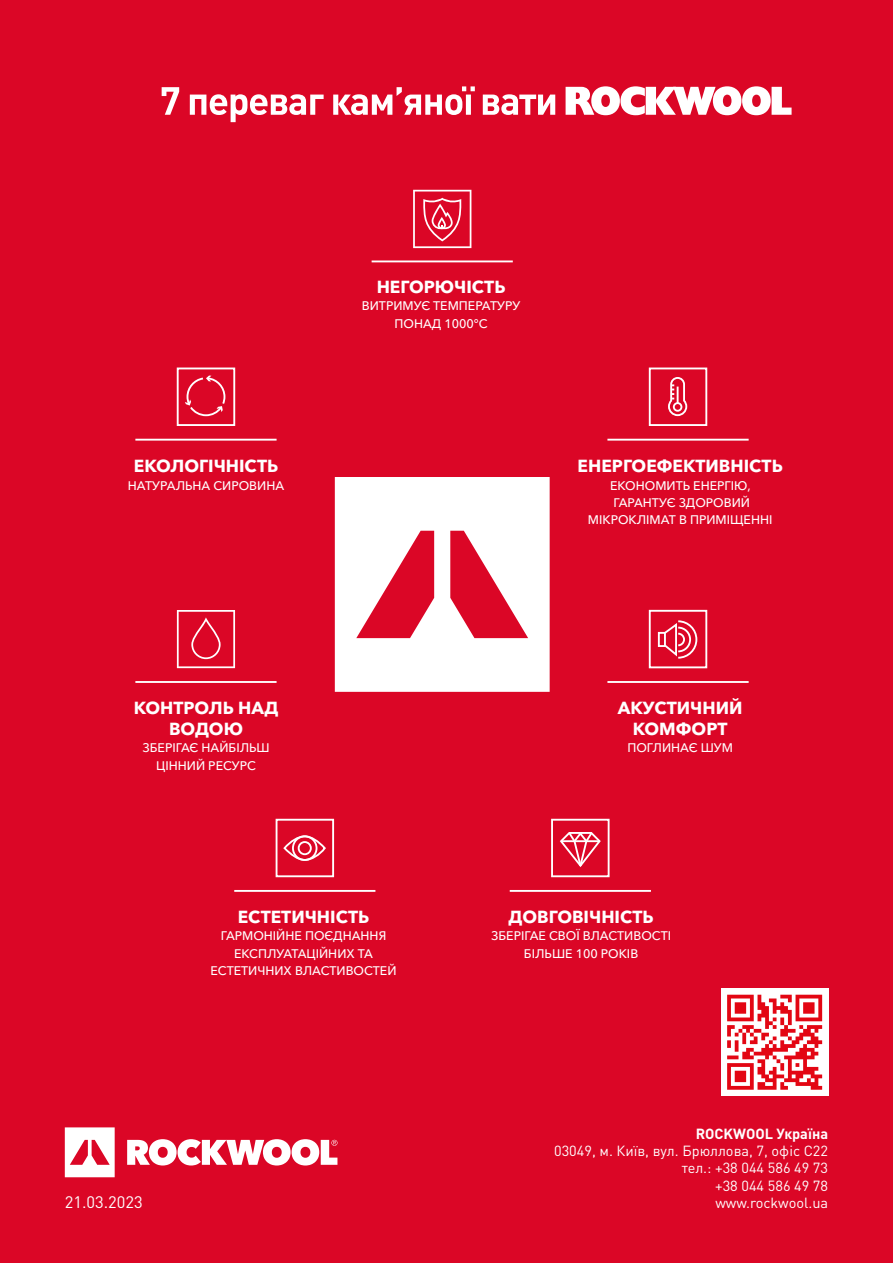
<style>
.page{position:relative;width:893px;height:1263px;background:#db0626}
.page>*{position:absolute;margin:0;border:0;box-sizing:border-box;transform-origin:0 0}
.t1{font:700 17.4px/20.9px "Avenir Next W1 G";color:#fff;text-align:center}
.t2{font:16.5px "DIN Pro";color:#fff}
.t3{font:14.55px/17.4px "DIN Pro";color:#fff;text-align:right}
.t4{font:700 14.55px "DIN Pro";color:#fff}
.t5{font:500 12.45px/17.4px "Avenir Next W1 G";color:#fff;text-align:center}
</style>
<div class="page">
<svg style="left:162px;top:86px;width:630px;height:36px"></svg>
<svg style="left:335px;top:477px;width:215px;height:215px;fill:#fff"></svg>
<hr style="left:135px;top:439px;width:142px;height:2px;background:#fff">
<div style="left:177px;top:367px;width:58px;height:59px;border:2px solid #fff"></div>
<svg style="left:185px;top:376px;width:41px;height:41px"></svg>
<hr style="left:607px;top:439px;width:142px;height:2px;background:#fff">
<hr style="left:372px;top:260px;width:141px;height:2px;background:#fff">
<svg style="left:413px;top:190px;width:58px;height:58px"></svg>
<div style="left:649px;top:367px;width:58px;height:59px;border:2px solid #fff"></div>
<svg style="left:668px;top:377px;width:20px;height:40px"></svg>
<hr style="left:607px;top:681px;width:142px;height:2px;background:#fff">
<div style="left:649px;top:610px;width:58px;height:58px;border:2px solid #fff"></div>
<div style="left:658px;top:632px;width:8px;height:15px;border:2px solid #fff"></div>
<svg style="left:662px;top:620px;width:36px;height:39px"></svg>
<hr style="left:234px;top:890px;width:141px;height:2px;background:#fff">
<div style="left:551px;top:819px;width:59px;height:58px;border:2px solid #fff"></div>
<hr style="left:510px;top:890px;width:141px;height:2px;background:#fff">
<div style="left:276px;top:819px;width:58px;height:58px;border:2px solid #fff"></div>
<div style="left:298px;top:841px;width:14px;height:14px;border:2px solid #fff;border-radius:50%"></div>
<div style="left:292px;top:835px;width:25px;height:26px;border:2px solid #fff;border-radius:50%"></div>
<div style="left:284px;top:835px;width:42px;height:26px;border:2px solid #fff;border-radius:50%"></div>
<svg style="left:560px;top:832px;width:41px;height:35px"></svg>
<hr style="left:135px;top:681px;width:142px;height:2px;background:#fff">
<svg style="left:177px;top:610px;width:58px;height:58px"></svg>
<svg style="left:65px;top:1127px;width:50px;height:50px"></svg>
<svg style="left:127px;top:1139px;width:210px;height:26px"></svg>
<div style="left:721px;top:989px;width:107px;height:107px;background:#fff"></div>
<svg style="left:727px;top:995px;width:95px;height:95px"></svg>
<h1 class="t1" style="left:134px;top:456px;width:146px">ЕКОЛОГІЧНІСТЬ</h1>
<p class="t5" style="left:128px;top:477px;width:158px">НАТУРАЛЬНА СИРОВИНА</p>
<h1 class="t1" style="left:134px;top:698px;width:146px">КОНТРОЛЬ НАД<br>ВОДОЮ</h1>
<p class="t5" style="left:142px;top:739px;width:129px">ЗБЕРІГАЄ НАЙБІЛЬШ<br>ЦІННИЙ РЕСУРС</p>
<h1 class="t1" style="left:377px;top:276px;width:130px">НЕГОРЮЧІСТЬ</h1>
<p class="t5" style="left:362px;top:297px;width:160px">ВИТРИМУЄ ТЕМПЕРАТУРУ<br>ПОНАД 1000°C</p>
<h1 class="t1" style="left:578px;top:456px;width:207px">ЕНЕРГОЕФЕКТИВНІСТЬ</h1>
<p class="t5" style="left:588px;top:477px;width:186px">ЕКОНОМИТЬ ЕНЕРГІЮ,<br>ГАРАНТУЄ ЗДОРОВИЙ<br>МІКРОКЛІМАТ В ПРИМІЩЕННІ</p>
<h1 class="t1" style="left:618px;top:698px;width:126px">АКУСТИЧНИЙ<br>КОМФОРТ</h1>
<p class="t5" style="left:627px;top:739px;width:107px">ПОГЛИНАЄ ШУМ</p>
<h1 class="t1" style="left:238px;top:906px;width:133px">ЕСТЕТИЧНІСТЬ</h1>
<p class="t5" style="left:210px;top:927px;width:188px">ГАРМОНІЙНЕ ПОЄДНАННЯ<br>ЕКСПЛУАТАЦІЙНИХ ТА<br>ЕСТЕТИЧНИХ ВЛАСТИВОСТЕЙ</p>
<h1 class="t1" style="left:509px;top:906px;width:147px">ДОВГОВІЧНІСТЬ</h1>
<p class="t5" style="left:491px;top:927px;width:181px">ЗБЕРІГАЕ СВОЇ ВЛАСТИВОСТІ<br>БІЛЬШЕ 100 РОКІВ</p>
<p class="t4" style="left:696px;top:1123px;width:134px">ROCKWOOL Україна</p>
<p class="t3" style="left:554px;top:1142px;width:275px">03049, м. Київ, вул. Брюллова, 7, офіс С22 тел.: +38 044 586 49 73<br>+38 044 586 49 78</p>
<h2 class="t2" style="left:65px;top:1192px;width:79px">21.03.2023</h2>
<p class="t3" style="left:715px;top:1194px;width:114px">www.rockwool.ua</p>
</div>
